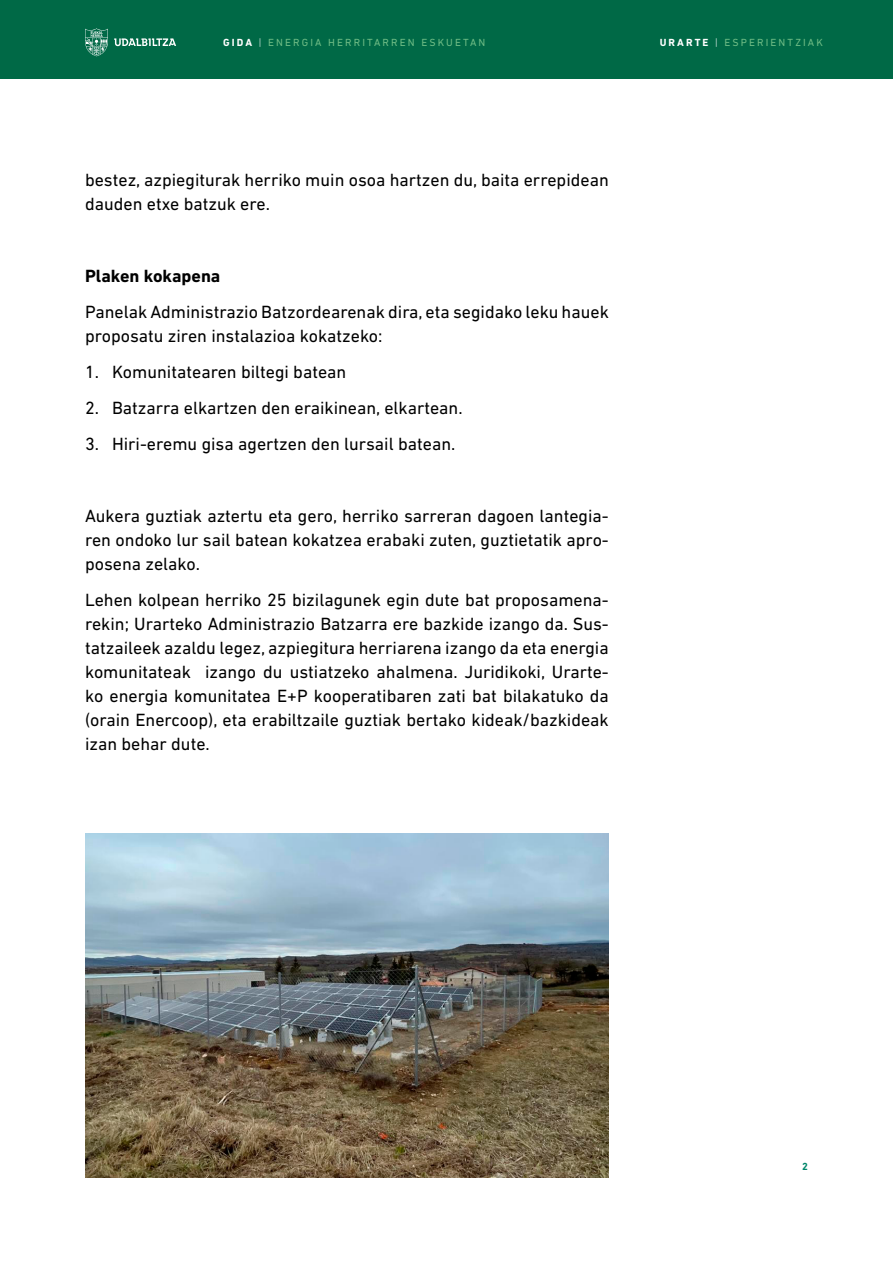
<style>
.page{position:relative;width:893px;height:1263px;background:#fff}
.page>*{position:absolute;margin:0;border:0;box-sizing:border-box;transform-origin:0 0}
.t1{font:18px/24px "DIN Next LT Pro";color:#000}
.t2{font:700 18px "DIN Next LT Pro";color:#000}
.t3{font:10.5px "DIN Next LT Pro";letter-spacing:.2em;color:#6fbc85}
.t4{font:700 10.5px "DIN Next LT Pro";color:#00876b}
.s1{font-weight:700;color:#fff}
.s2{font-weight:300;color:#fff}
</style>
<div class="page">
<div style="left:0;top:0;width:893px;height:79px;background:#006946"></div>
<svg style="left:114px;top:38px;width:62px;height:8px"></svg>
<svg style="left:85px;top:28px;width:23px;height:28px"></svg>
<img style="left:85px;top:833px;width:524px;height:345px">
<p class="t3" style="left:223px;top:36px;width:264px"><span class="s1">GIDA</span> <span class="s2">|</span> ENERGIA HERRITARREN ESKUETAN</p>
<p class="t3" style="left:660px;top:36px;width:165px"><span class="s1">URARTE</span> <span class="s2">|</span> ESPERIENTZIAK</p>
<p class="t1" style="left:85px;top:168px;width:525px">bestez, azpiegiturak herriko muin osoa hartzen du, baita errepidean dauden etxe batzuk ere.</p>
<p class="t2" style="left:85px;top:265px;width:137px">Plaken kokapena</p>
<p class="t1" style="left:85px;top:300px;width:525px">Panelak Administrazio Batzordearenak dira, eta segidako leku hauek proposatu ziren instalazioa kokatzeko:</p>
<p class="t1" style="left:85px;top:360px;width:263px">1. Komunitatearen biltegi batean</p>
<p class="t1" style="left:85px;top:396px;width:379px">2. Batzarra elkartzen den eraikinean, elkartean.</p>
<p class="t1" style="left:85px;top:432px;width:372px">3. Hiri-eremu gisa agertzen den lursail batean.</p>
<p class="t1" style="left:85px;top:504px;width:525px;text-align:justify">Aukera guztiak aztertu eta gero, herriko sarreran dagoen lantegia&shy;ren ondoko lur sail batean kokatzea erabaki zuten, guztietatik apro&shy;posena zelako.</p>
<p class="t1" style="left:85px;top:588px;width:525px;text-align:justify">Lehen kolpean herriko 25 bizilagunek egin dute bat proposamena&shy;rekin; Urarteko Administrazio Batzarra ere bazkide izango da. Sus&shy;tatzaileek azaldu legez, azpiegitura herriarena izango da eta energia komunitateak izango du ustiatzeko ahalmena. Juridikoki, Urarte&shy;ko energia komunitatea E+P kooperatibaren zati bat bilakatuko da (orain Enercoop), eta erabiltzaile guztiak bertako kideak/bazkideak izan behar dute.</p>
<p class="t4" style="left:802px;top:1160px;width:7px">2</p>
</div>
